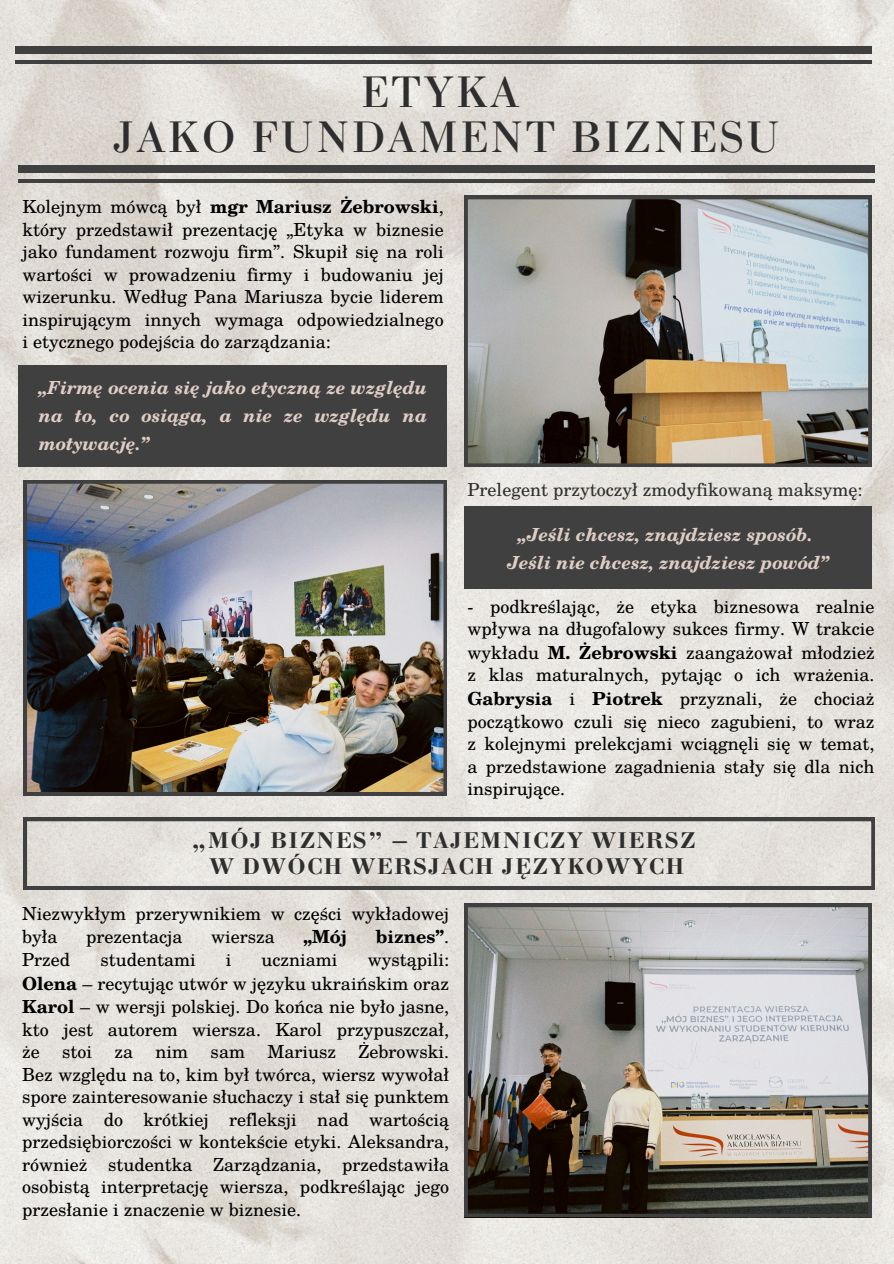
<style>
.page{position:relative;width:894px;height:1264px;background:#fff}
.page>*{position:absolute;margin:0;border:0;box-sizing:border-box;transform-origin:0 0}
.t1{font:46.5px/45px "Bodoni";letter-spacing:.05em;color:#2e2e2e;text-align:center}
.t2{font:700 24px/25.8px "Bodoni";letter-spacing:.05em;color:#2e2e2e;text-align:center}
.t3{font:18px/22.6px "Te X Gyre Schola";color:#000;text-align:justify}
.t4{font:italic 700 18px/28.2px "Te X Gyre Schola";color:#dfcec6;text-align:justify}
.t5{font:18px "Te X Gyre Schola";color:#2e2e2e}
.t6{font:700 18px "Te X Gyre Schola";color:#000}
.s1{font-weight:700}
.s2{font-weight:400}
</style>
<div class="page">
<img style="left:0;top:0;width:893px;height:1263px">
<div style="left:16px;top:46px;width:855px;height:8px;background:#404040"></div>
<hr style="left:16px;top:60px;width:855px;height:3px;background:#404040">
<div style="left:19px;top:166px;width:855px;height:7px;background:#404040"></div>
<hr style="left:19px;top:180px;width:855px;height:3px;background:#404040">
<img style="left:464px;top:196px;width:407px;height:271px">
<div style="left:19px;top:366px;width:427px;height:101px;background:#404040"></div>
<div style="left:464px;top:507px;width:407px;height:82px;background:#404040"></div>
<img style="left:24px;top:480px;width:422px;height:315px">
<img style="left:464px;top:903px;width:407px;height:313px">
<svg style="left:24px;top:817px;width:850px;height:72px;background:#d3d0cc"></svg>
<h3 class="t1" style="left:113px;top:70px;width:668px">ETYKA<br>JAKO FUNDAMENT BIZNESU</h3>
<p class="t3" style="left:22px;top:194px;width:422px">Kolejnym mówcą był <span class="s1">mgr Mariusz Żebrowski</span>, który przedstawił prezentację „Etyka w biznesie jako fundament rozwoju firm”. Skupił się na roli wartości w prowadzeniu firmy i budowaniu jej wizerunku. Według Pana Mariusza bycie liderem inspirującym innych wymaga odpowiedzialnego i etycznego podejścia do zarządzania:</p>
<p class="t4" style="left:39px;top:373px;width:390px">„Firmę ocenia się jako etyczną ze względu na to, co osiąga, a nie ze względu na motywację.”</p>
<h3 class="t5" style="left:467px;top:476px;width:396px">Prelegent przytoczył zmodyfikowaną maksymę:</h3>
<p class="t4" style="left:507px;top:520px;width:323px;text-align:center">„Jeśli chcesz, znajdziesz sposób.<br>Jeśli nie chcesz, znajdziesz powód”</p>
<p class="t3" style="left:467px;top:594px;width:408px">- podkreślając, że etyka biznesowa realnie wpływa na długofalowy sukces firmy. W trakcie wykładu <span class="s1">M. Żebrowski</span> zaangażował młodzież z klas maturalnych, pytając o ich wrażenia.<br><span class="s1">Gabrysia</span> i <span class="s1">Piotrek</span> przyznali, że chociaż początkowo czuli się nieco zagubieni, to wraz z kolejnymi prelekcjami wciągnęli się w temat, a przedstawione zagadnienia stały się dla nich inspirujące.</p>
<p class="t2" style="left:191px;top:828px;width:506px">„MÓJ BIZNES” – TAJEMNICZY WIERSZ<br>W DWÓCH WERSJACH JĘZYKOWYCH</p>
<h2 class="t3" style="left:22px;top:900px;width:428px;line-height:23.7px">Niezwykłym przerywnikiem w części wykładowej była</h2>
<h2 class="t3" style="left:86px;top:924px;width:98px">prezentacja</h2>
<h2 class="t3" style="left:211px;top:924px;width:65px">wiersza</h2>
<h2 class="t6" style="left:303px;top:922px;width:45px">„Mój</h2>
<h2 class="t6" style="left:375px;top:922px;width:75px">biznes”<span class="s2">.</span></h2>
<h2 class="t3" style="left:22px;top:947px;width:428px;text-indent:345px">wystąpili:<br><span class="s1">Olena</span> – recytując utwór w języku ukraińskim oraz <span class="s1">Karol</span> – w wersji polskiej. Do końca nie było jasne, kto jest autorem wiersza. Karol przypuszczał, że stoi za nim sam Mariusz Żebrowski.<br>Bez względu na to, kim był twórca, wiersz wywołał spore zainteresowanie słuchaczy i stał się punktem wyjścia do krótkiej refleksji nad wartością przedsiębiorczości w kontekście etyki. Aleksandra, również studentka Zarządzania, przedstawiła osobistą interpretację wiersza, podkreślając jego przesłanie i znaczenie w biznesie.</h2>
<h2 class="t3" style="left:22px;top:947px;width:49px">Przed</h2>
<h2 class="t3" style="left:100px;top:947px;width:97px">studentami</h2>
<h2 class="t3" style="left:226px;top:947px;width:7px">i</h2>
<h2 class="t3" style="left:261px;top:947px;width:77px">uczniami</h2>
</div>
